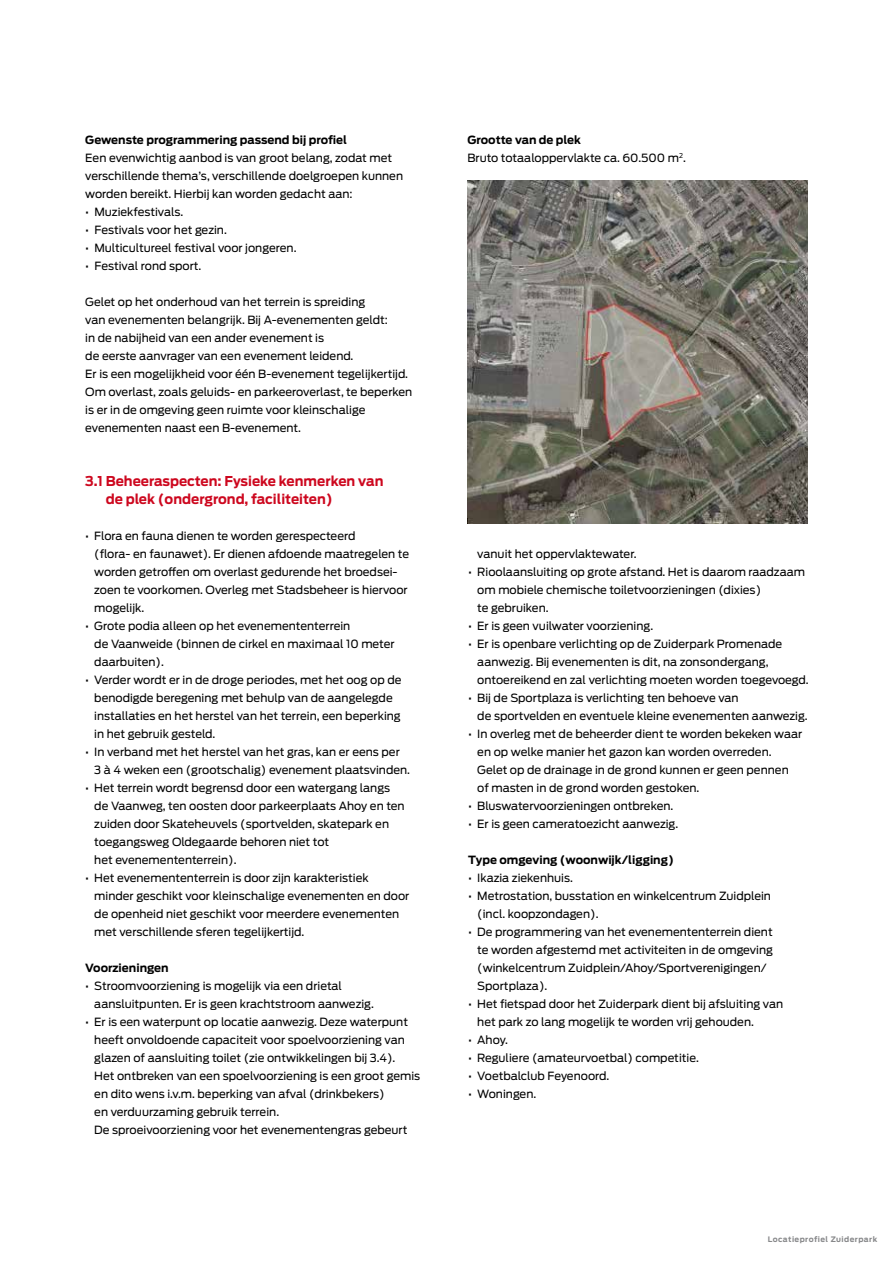
<style>
.page{position:relative;width:893px;height:1263px;background:#fff}
.page>*{position:absolute;margin:0;border:0;box-sizing:border-box;transform-origin:0 0}
.t1{font:700 13.5px/18px "Antenna";color:#cd071e}
.t2{font:11.25px/18px "Antenna";color:#000}
.t3{font:700 11.25px "Antenna";color:#000}
.t4{font:700 7.5px "Antenna";letter-spacing:.06em;color:#87888a}
.s1{font-weight:700}
</style>
<div class="page">
<img style="left:467px;top:180px;width:341px;height:343px">
<p class="t3" style="left:85px;top:133px;width:263px">Gewenste programmering passend bij profiel</p>
<p class="t2" style="left:85px;top:149px;width:319px">Een evenwichtig aanbod is van groot belang, zodat met verschillende thema’s, verschillende doelgroepen kunnen worden bereikt. Hierbij kan worden gedacht aan:</p>
<p class="t2" style="left:85px;top:203px;width:100px">• Muziekfestivals.</p>
<p class="t2" style="left:85px;top:221px;width:143px">• Festivals voor het gezin.</p>
<p class="t2" style="left:85px;top:239px;width:213px">• Multicultureel festival voor jongeren.</p>
<p class="t2" style="left:85px;top:257px;width:118px">• Festival rond sport.</p>
<p class="t2" style="left:85px;top:293px;width:329px">Gelet op het onderhoud van het terrein is spreiding<br>van evenementen belangrijk. Bij A-evenementen geldt:<br>in de nabijheid van een ander evenement is<br>de eerste aanvrager van een evenement leidend.<br>Er is een mogelijkheid voor één B-evenement tegelijkertijd.<br>Om overlast, zoals geluids- en parkeeroverlast, te beperken is er in de omgeving geen ruimte voor kleinschalige evenementen naast een B-evenement.</p>
<p class="t1" style="left:106px;top:472px;width:279px;text-indent:-20px">3.1 Beheeraspecten: Fysieke kenmerken van de plek (ondergrond, faciliteiten)</p>
<p class="t2" style="left:94px;top:527px;width:316px;text-indent:-9px">• Flora en fauna dienen te worden gerespecteerd<br>(flora- en faunawet). Er dienen afdoende maatregelen te worden getroffen om overlast gedurende het broedsei&shy;zoen te voorkomen. Overleg met Stadsbeheer is hiervoor mogelijk.</p>
<p class="t2" style="left:94px;top:617px;width:302px;text-indent:-9px">• Grote podia alleen op het evenemententerrein<br>de Vaanweide (binnen de cirkel en maximaal 10 meter daarbuiten).</p>
<p class="t2" style="left:94px;top:671px;width:309px;text-indent:-9px">• Verder wordt er in de droge periodes, met het oog op de benodigde beregening met behulp van de aangelegde installaties en het herstel van het terrein, een beperking in het gebruik gesteld.</p>
<p class="t2" style="left:94px;top:743px;width:317px;text-indent:-9px">• In verband met het herstel van het gras, kan er eens per<br>3 à 4 weken een (grootschalig) evenement plaatsvinden.</p>
<p class="t2" style="left:94px;top:779px;width:312px;text-indent:-9px">• Het terrein wordt begrensd door een watergang langs de Vaanweg, ten oosten door parkeerplaats Ahoy en ten zuiden door Skateheuvels (sportvelden, skatepark en toegangsweg Oldegaarde behoren niet tot<br>het evenemententerrein).</p>
<p class="t2" style="left:94px;top:869px;width:317px;text-indent:-9px">• Het evenemententerrein is door zijn karakteristiek minder geschikt voor kleinschalige evenementen en door de openheid niet geschikt voor meerdere evenementen met verschillende sferen tegelijkertijd.</p>
<p class="t3" style="left:85px;top:961px;width:85px">Voorzieningen</p>
<p class="t2" style="left:94px;top:977px;width:281px;text-indent:-9px">• Stroomvoorziening is mogelijk via een drietal aansluitpunten. Er is geen krachtstroom aanwezig.</p>
<p class="t2" style="left:94px;top:1013px;width:327px;text-indent:-9px">• Er is een waterpunt op locatie aanwezig. Deze waterpunt heeft onvoldoende capaciteit voor spoelvoorziening van glazen of aansluiting toilet (zie ontwikkelingen bij 3.4).<br>Het ontbreken van een spoelvoorziening is een groot gemis en dito wens i.v.m. beperking van afval (drinkbekers)<br>en verduurzaming gebruik terrein.<br>De sproeivoorziening voor het evenementengras gebeurt</p>
<p class="t2" style="left:467px;top:131px;width:220px"><span class="s1">Grootte van de plek<br></span>Bruto totaaloppervlakte ca. 60.500 m<sup>2</sup>.</p>
<p class="t2" style="left:477px;top:545px;width:161px">vanuit het oppervlaktewater.</p>
<p class="t2" style="left:477px;top:563px;width:329px;text-indent:-9px">• Rioolaansluiting op grote afstand. Het is daarom raadzaam om mobiele chemische toiletvoorzieningen (dixies)<br>te gebruiken.</p>
<p class="t2" style="left:468px;top:617px;width:186px">• Er is geen vuilwater voorziening.</p>
<p class="t2" style="left:477px;top:635px;width:333px;text-indent:-9px">• Er is openbare verlichting op de Zuiderpark Promenade aanwezig. Bij evenementen is dit, na zonsondergang, ontoereikend en zal verlichting moeten worden toegevoegd.</p>
<p class="t2" style="left:477px;top:689px;width:332px;text-indent:-9px">• Bij de Sportplaza is verlichting ten behoeve van<br>de sportvelden en eventuele kleine evenementen aanwezig.</p>
<p class="t2" style="left:477px;top:725px;width:327px;text-indent:-9px">• In overleg met de beheerder dient te worden bekeken waar en op welke manier het gazon kan worden overreden.<br>Gelet op de drainage in de grond kunnen er geen pennen of masten in de grond worden gestoken.</p>
<p class="t2" style="left:468px;top:797px;width:207px">• Bluswatervoorzieningen ontbreken.</p>
<p class="t2" style="left:468px;top:815px;width:212px">• Er is geen cameratoezicht aanwezig.</p>
<p class="t3" style="left:468px;top:853px;width:207px">Type omgeving (woonwijk/ligging)</p>
<p class="t2" style="left:468px;top:869px;width:106px">• Ikazia ziekenhuis.</p>
<p class="t2" style="left:477px;top:887px;width:295px;text-indent:-9px">• Metrostation, busstation en winkelcentrum Zuidplein (incl. koopzondagen).</p>
<p class="t2" style="left:477px;top:923px;width:297px;text-indent:-9px">• De programmering van het evenemententerrein dient te worden afgestemd met activiteiten in de omgeving (winkelcentrum Zuidplein/Ahoy/Sportverenigingen/ Sportplaza).</p>
<p class="t2" style="left:477px;top:995px;width:307px;text-indent:-9px">• Het fietspad door het Zuiderpark dient bij afsluiting van het park zo lang mogelijk te worden vrij gehouden.</p>
<p class="t2" style="left:468px;top:1031px;width:41px">• Ahoy.</p>
<p class="t2" style="left:468px;top:1049px;width:232px">• Reguliere (amateurvoetbal) competitie.</p>
<p class="t2" style="left:468px;top:1067px;width:142px">• Voetbalclub Feyenoord.</p>
<p class="t2" style="left:468px;top:1085px;width:70px">• Woningen.</p>
<p class="t4" style="left:768px;top:1235px;width:111px">Locatieprofiel Zuiderpark</p>
</div>
